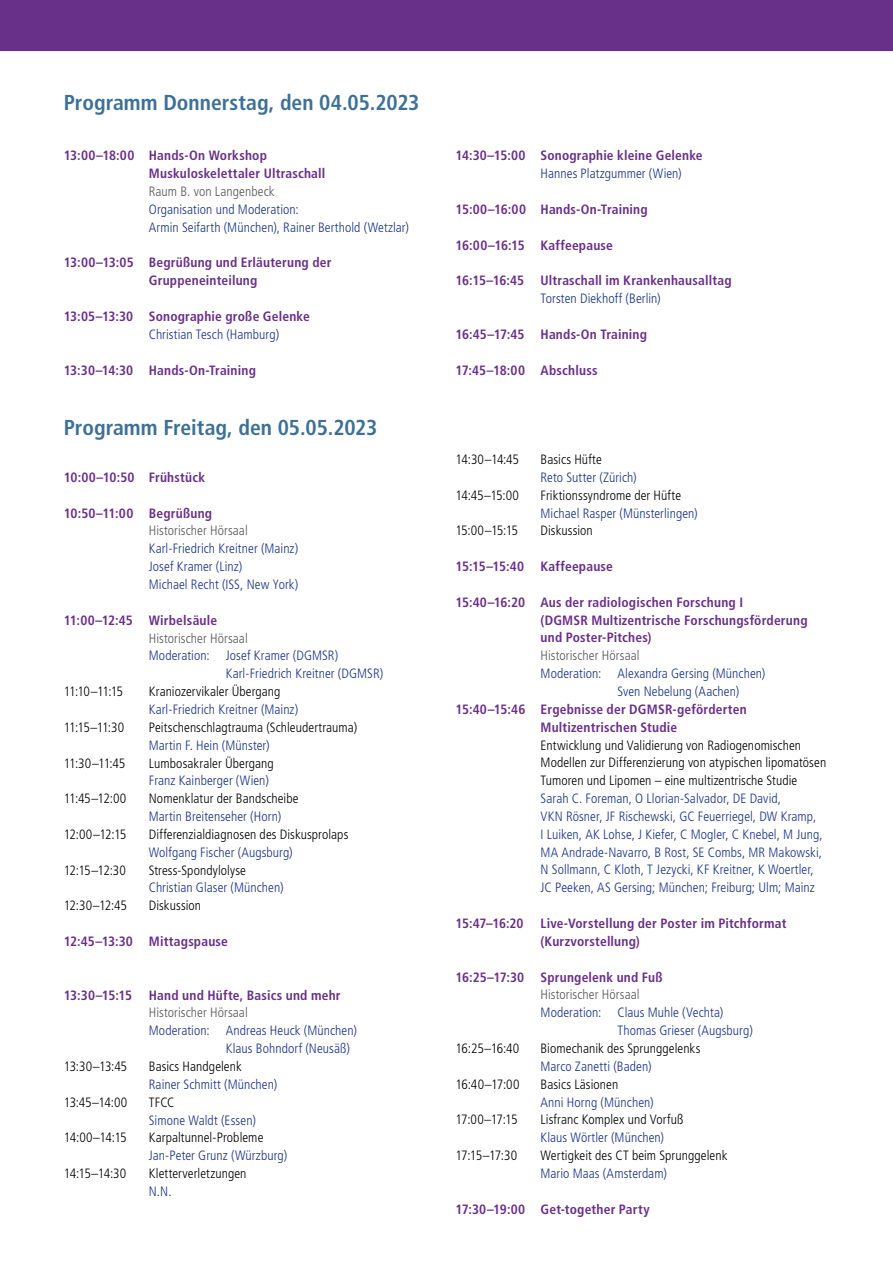
<style>
.page{position:relative;width:893px;height:1263px;background:#fff}
.page>*{position:absolute;margin:0;border:0;box-sizing:border-box;transform-origin:0 0}
.t1{font:700 condensed 21.6px "Frutiger LT Std";color:#3e7096}
.t2{font:300 condensed 13.5px/17.9px "Frutiger LT Std";letter-spacing:.005em;color:#1a3484}
.t3{font:700 condensed 13.5px/17.9px "Frutiger LT Std";letter-spacing:.015em;color:#693089}
.t4{font:300 condensed 13.5px/17.9px "Frutiger LT Std";letter-spacing:.005em;color:#000}
.t5{font:300 condensed 13.5px "Frutiger LT Std";letter-spacing:.01em;color:#555756}
</style>
<div class="page">
<div style="left:0;top:0;width:893px;height:51px;background:#693089"></div>
<h1 class="t1" style="left:64px;top:90px;width:357px">Programm Donnerstag, den 04.05.2023</h1>
<p class="t3" style="left:149px;top:147px;width:178px;text-indent:-85px">13:00–18:00 Hands-On Workshop<br>Muskuloskelettaler Ultraschall</p>
<p class="t5" style="left:149px;top:184px;width:127px">Raum B. von Langenbeck</p>
<p class="t2" style="left:149px;top:200px;width:262px">Organisation und Moderation:<br>Armin Seifarth (München), Rainer Berthold (Wetzlar)</p>
<p class="t3" style="left:149px;top:254px;width:184px;text-indent:-85px">13:00–13:05 Begrüßung und Erläuterung der<br>Gruppeneinteilung</p>
<p class="t3" style="left:64px;top:307px;width:248px">13:05–13:30 Sonographie große Gelenke</p>
<p class="t2" style="left:149px;top:325px;width:132px">Christian Tesch (Hamburg)</p>
<p class="t3" style="left:64px;top:361px;width:194px">13:30–14:30 Hands-On-Training</p>
<h1 class="t1" style="left:64px;top:415px;width:315px">Programm Freitag, den 05.05.2023</h1>
<p class="t3" style="left:64px;top:468px;width:143px">10:00–10:50 Frühstück</p>
<p class="t3" style="left:64px;top:504px;width:150px">10:50–11:00 Begrüßung</p>
<p class="t5" style="left:149px;top:523px;width:100px">Historischer Hörsaal</p>
<p class="t2" style="left:149px;top:540px;width:151px">Karl-Friedrich Kreitner (Mainz)<br>Josef Kramer (Linz)<br>Michael Recht (ISS, New York)</p>
<p class="t3" style="left:64px;top:611px;width:155px">11:00–12:45 Wirbelsäule</p>
<p class="t5" style="left:149px;top:630px;width:100px">Historischer Hörsaal</p>
<p class="t2" style="left:226px;top:647px;width:159px;text-indent:-77px">Moderation: Josef Kramer (DGMSR)<br>Karl-Friedrich Kreitner (DGMSR)</p>
<p class="t4" style="left:64px;top:683px;width:61px">11:10–11:15</p>
<p class="t4" style="left:149px;top:683px;width:133px">Kraniozervikaler Übergang</p>
<p class="t2" style="left:149px;top:700px;width:151px">Karl-Friedrich Kreitner (Mainz)</p>
<p class="t4" style="left:64px;top:718px;width:62px">11:15–11:30</p>
<p class="t4" style="left:149px;top:718px;width:210px">Peitschenschlagtrauma (Schleudertrauma)</p>
<p class="t2" style="left:149px;top:736px;width:122px">Martin F. Hein (Münster)</p>
<p class="t4" style="left:64px;top:754px;width:63px">11:30–11:45</p>
<p class="t4" style="left:149px;top:754px;width:127px">Lumbosakraler Übergang</p>
<p class="t2" style="left:149px;top:772px;width:121px">Franz Kainberger (Wien)</p>
<p class="t4" style="left:64px;top:790px;width:64px">11:45–12:00</p>
<p class="t4" style="left:149px;top:790px;width:151px">Nomenklatur der Bandscheibe</p>
<p class="t2" style="left:149px;top:808px;width:134px">Martin Breitenseher (Horn)</p>
<p class="t4" style="left:64px;top:825px;width:64px">12:00–12:15</p>
<p class="t4" style="left:149px;top:825px;width:201px">Differenzialdiagnosen des Diskusprolaps</p>
<p class="t2" style="left:149px;top:843px;width:145px">Wolfgang Fischer (Augsburg)</p>
<p class="t4" style="left:64px;top:861px;width:64px">12:15–12:30</p>
<p class="t4" style="left:149px;top:861px;width:99px">Stress-Spondylolyse</p>
<p class="t2" style="left:149px;top:879px;width:136px">Christian Glaser (München)</p>
<p class="t4" style="left:64px;top:897px;width:65px">12:30–12:45</p>
<p class="t4" style="left:149px;top:897px;width:54px">Diskussion</p>
<p class="t3" style="left:64px;top:932px;width:166px">12:45–13:30 Mittagspause</p>
<p class="t3" style="left:64px;top:986px;width:278px">13:30–15:15 Hand und Hüfte, Basics und mehr</p>
<p class="t5" style="left:149px;top:1005px;width:100px">Historischer Hörsaal</p>
<p class="t2" style="left:226px;top:1022px;width:133px;text-indent:-77px">Moderation: Andreas Heuck (München)<br>Klaus Bohndorf (Neusäß)</p>
<p class="t4" style="left:64px;top:1057px;width:65px">13:30–13:45</p>
<p class="t4" style="left:149px;top:1057px;width:94px">Basics Handgelenk</p>
<p class="t2" style="left:149px;top:1075px;width:130px">Rainer Schmitt (München)</p>
<p class="t4" style="left:64px;top:1093px;width:65px">13:45–14:00</p>
<p class="t4" style="left:149px;top:1093px;width:27px">TFCC</p>
<p class="t2" style="left:149px;top:1111px;width:109px">Simone Waldt (Essen)</p>
<p class="t4" style="left:64px;top:1129px;width:64px">14:00–14:15</p>
<p class="t4" style="left:149px;top:1129px;width:116px">Karpaltunnel-Probleme</p>
<p class="t2" style="left:149px;top:1147px;width:140px">Jan-Peter Grunz (Würzburg)</p>
<p class="t4" style="left:64px;top:1165px;width:64px">14:15–14:30</p>
<p class="t4" style="left:149px;top:1165px;width:99px">Kletterverletzungen</p>
<p class="t2" style="left:149px;top:1182px;width:24px">N.N.</p>
<p class="t3" style="left:455px;top:147px;width:249px">14:30–15:00 Sonographie kleine Gelenke</p>
<p class="t2" style="left:541px;top:165px;width:143px">Hannes Platzgummer (Wien)</p>
<p class="t3" style="left:455px;top:200px;width:194px">15:00–16:00 Hands-On-Training</p>
<p class="t3" style="left:455px;top:236px;width:159px">16:00–16:15 Kaffeepause</p>
<p class="t3" style="left:455px;top:272px;width:278px">16:15–16:45 Ultraschall im Krankenhausalltag</p>
<p class="t2" style="left:541px;top:290px;width:122px">Torsten Diekhoff (Berlin)</p>
<p class="t3" style="left:455px;top:325px;width:193px">16:45–17:45 Hands-On Training</p>
<p class="t3" style="left:455px;top:361px;width:144px">17:45–18:00 Abschluss</p>
<p class="t4" style="left:455px;top:451px;width:65px">14:30–14:45</p>
<p class="t4" style="left:541px;top:451px;width:63px">Basics Hüfte</p>
<p class="t2" style="left:541px;top:468px;width:98px">Reto Sutter (Zürich)</p>
<p class="t4" style="left:455px;top:486px;width:65px">14:45–15:00</p>
<p class="t4" style="left:541px;top:486px;width:142px">Friktionssyndrome der Hüfte</p>
<p class="t2" style="left:541px;top:504px;width:159px">Michael Rasper (Münsterlingen)</p>
<p class="t4" style="left:455px;top:522px;width:64px">15:00–15:15</p>
<p class="t4" style="left:541px;top:522px;width:54px">Diskussion</p>
<p class="t3" style="left:455px;top:557px;width:159px">15:15–15:40 Kaffeepause</p>
<p class="t3" style="left:541px;top:593px;width:269px;text-indent:-85px">15:40–16:20 Aus der radiologischen Forschung I<br>(DGMSR Multizentrische Forschungsförderung und Poster-Pitches)</p>
<p class="t5" style="left:541px;top:648px;width:100px">Historischer Hörsaal</p>
<p class="t2" style="left:617px;top:665px;width:149px;text-indent:-77px">Moderation: Alexandra Gersing (München)<br>Sven Nebelung (Aachen)</p>
<p class="t3" style="left:541px;top:700px;width:208px;text-indent:-85px">15:40–15:46 Ergebnisse der DGMSR-geförderten<br>Multizentrischen Studie</p>
<p class="t4" style="left:541px;top:736px;width:287px">Entwicklung und Validierung von Radiogenomischen<br>Modellen zur Differenzierung von atypischen lipomatösen<br>Tumoren und Lipomen – eine multizentrische Studie</p>
<p class="t2" style="left:541px;top:790px;width:284px">Sarah C. Foreman, O Llorian-Salvador, DE David,<br>VKN Rösner, JF Rischewski, GC Feuerriegel, DW Kramp,<br>I Luiken, AK Lohse, J Kiefer, C Mogler, C Knebel, M Jung, MA Andrade-Navarro, B Rost, SE Combs, MR Makowski, N Sollmann, C Kloth, T Jezycki, KF Kreitner, K Woertler, JC Peeken, AS Gersing; München; Freiburg; Ulm; Mainz</p>
<p class="t3" style="left:455px;top:914px;width:70px">15:47–16:20</p>
<p class="t3" style="left:541px;top:914px;width:248px">Live-Vorstellung der Poster im Pitchformat (Kurzvorstellung)</p>
<p class="t3" style="left:455px;top:968px;width:209px">16:25–17:30 Sprungelenk und Fuß</p>
<p class="t5" style="left:541px;top:987px;width:100px">Historischer Hörsaal</p>
<p class="t2" style="left:617px;top:1004px;width:137px;text-indent:-77px">Moderation: Claus Muhle (Vechta)<br>Thomas Grieser (Augsburg)</p>
<p class="t4" style="left:455px;top:1039px;width:65px">16:25–16:40</p>
<p class="t4" style="left:541px;top:1039px;width:161px">Biomechanik des Sprunggelenks</p>
<p class="t2" style="left:541px;top:1057px;width:113px">Marco Zanetti (Baden)</p>
<p class="t4" style="left:455px;top:1075px;width:66px">16:40–17:00</p>
<p class="t4" style="left:541px;top:1075px;width:79px">Basics Läsionen</p>
<p class="t2" style="left:541px;top:1093px;width:115px">Anni Horng (München)</p>
<p class="t4" style="left:455px;top:1111px;width:64px">17:00–17:15</p>
<p class="t4" style="left:541px;top:1111px;width:144px">Lisfranc Komplex und Vorfuß</p>
<p class="t2" style="left:541px;top:1129px;width:125px">Klaus Wörtler (München)</p>
<p class="t4" style="left:455px;top:1147px;width:63px">17:15–17:30</p>
<p class="t4" style="left:541px;top:1147px;width:188px">Wertigkeit des CT beim Sprunggelenk</p>
<p class="t2" style="left:541px;top:1164px;width:128px">Mario Maas (Amsterdam)</p>
<p class="t3" style="left:455px;top:1200px;width:196px">17:30–19:00 Get-together Party</p>
</div>
